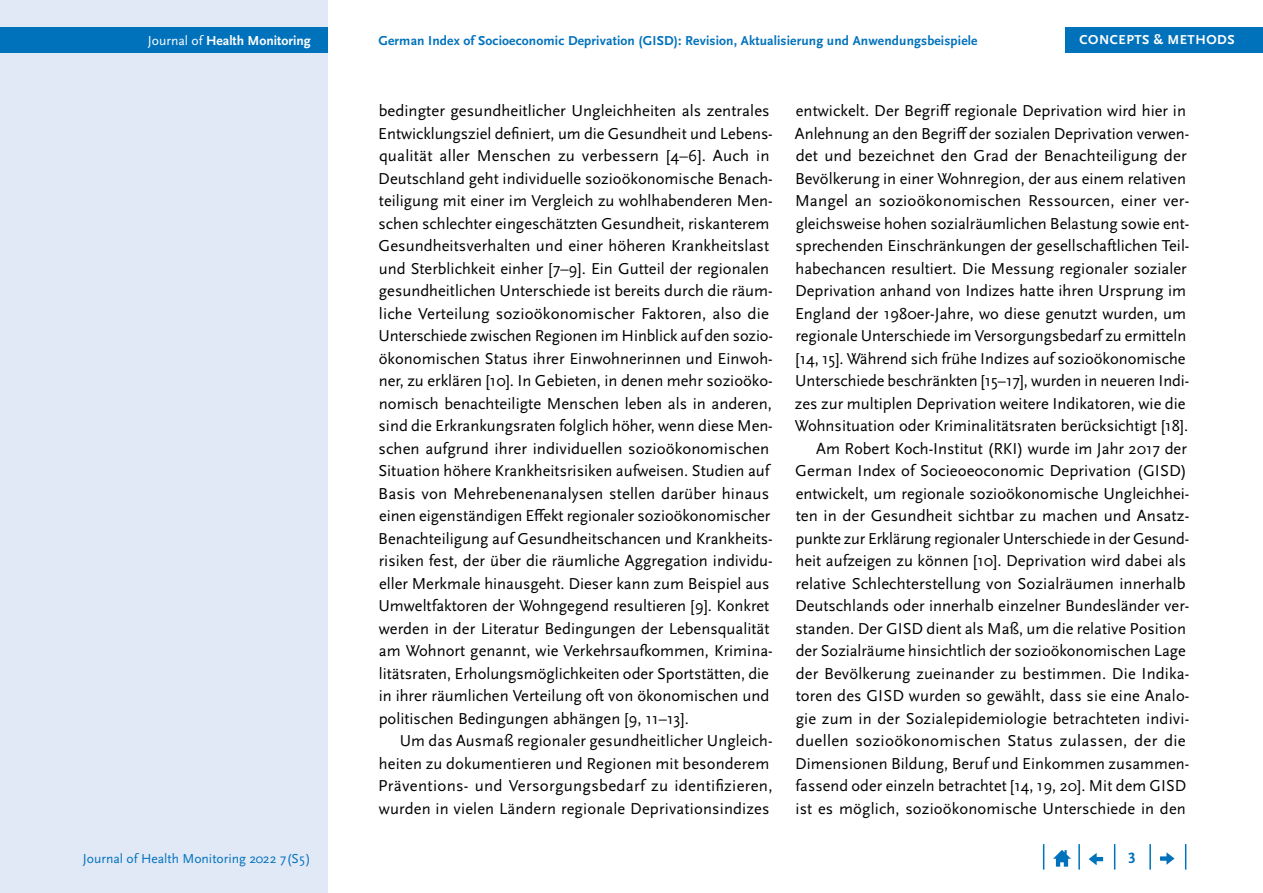
<style>
.page{position:relative;width:1263px;height:893px;background:#fff}
.page>*{position:absolute;margin:0;border:0;box-sizing:border-box;transform-origin:0 0}
.Copy_Einzug{font:16.5px/22.5px "Scala Sans Pro";color:#000}
.Copy{font:16.5px/22.5px "Scala Sans Pro";color:#000}
.t1{font:700 15.75px "Scala Sans Pro";color:#0072bc}
.t2{font:13.65px "Scala Sans Pro";color:#0072bc}
.t3{font:700 13.65px "Scala Sans Pro";color:#fff}
.t4{font:700 13.5px "Scala Sans Pro";letter-spacing:.01em;color:#0072bc}
.t5{font:700 13.5px "Scala Sans Pro";letter-spacing:.04em;color:#fff}
.s1{font-weight:400}
</style>
<div class="page">
<div style="left:0;top:0;width:327px;height:893px;background:#e1e8f6"></div>
<div style="left:0;top:28px;width:327px;height:25px;background:#0072bc"></div>
<svg style="left:1185px;top:844px;width:1px;height:26px"></svg>
<hr style="left:1149px;top:844px;width:2px;height:26px;background:#0072bc">
<svg style="left:1114px;top:844px;width:1px;height:26px"></svg>
<hr style="left:1078px;top:844px;width:2px;height:26px;background:#0072bc">
<svg style="left:1043px;top:844px;width:1px;height:26px"></svg>
<svg style="left:1053px;top:850px;width:18px;height:17px"></svg>
<svg style="left:1089px;top:853px;width:14px;height:12px"></svg>
<svg style="left:1160px;top:852px;width:14px;height:13px"></svg>
<div style="left:1065px;top:28px;width:198px;height:25px;background:#0072bc"></div>
<p class="t3" style="left:148px;top:33px;width:164px"><span class="s1">Journal of</span> Health Monitoring</p>
<p class="t4" style="left:378px;top:33px;width:601px">German Index of Socioeconomic Deprivation (GISD): Revision, Aktualisierung und Anwendungsbeispiele</p>
<p class="t5" style="left:1079px;top:32px;width:157px">CONCEPTS &amp; METHODS</p>
<p class="Copy" style="left:378px;top:99px;width:396px">bedingter gesundheitlicher Ungleichheiten als zentrales Entwicklungsziel definiert, um die Gesundheit und Lebens&shy;qualität aller Menschen zu verbessern [4–6]. Auch in Deutschland geht individuelle sozioökonomische Benach&shy;teiligung mit einer im Vergleich zu wohlhabenderen Men&shy;schen schlechter eingeschätzten Gesundheit, riskanterem Gesundheitsverhalten und einer höheren Krankheitslast und Sterblichkeit einher [7–9]. Ein Gutteil der regionalen gesundheitlichen Unterschiede ist bereits durch die räum&shy;liche Verteilung sozioökonomischer Faktoren, also die Unterschiede zwischen Regionen im Hinblick auf den sozio&shy;ökonomischen Status ihrer Einwohnerinnen und Einwoh&shy;ner, zu erklären [10]. In Gebieten, in denen mehr sozioöko&shy;nomisch benachteiligte Menschen leben als in anderen, sind die Erkrankungsraten folglich höher, wenn diese Men&shy;schen aufgrund ihrer individuellen sozioökonomischen Situation höhere Krankheitsrisiken aufweisen. Studien auf Basis von Mehrebenenanalysen stellen darüber hinaus einen eigenständigen Effekt regionaler sozioökonomischer Benachteiligung auf Gesundheitschancen und Krankheits&shy;risiken fest, der über die räumliche Aggregation individu&shy;eller Merkmale hinausgeht. Dieser kann zum Beispiel aus Umweltfaktoren der Wohngegend resultieren [9]. Konkret werden in der Literatur Bedingungen der Lebensqualität am Wohnort genannt, wie Verkehrsaufkommen, Krimina&shy;litätsraten, Erholungsmöglichkeiten oder Sportstätten, die in ihrer räumlichen Verteilung oft von ökonomischen und politischen Bedingungen abhängen [9, 11–13].</p>
<p class="Copy_Einzug" style="left:378px;top:729px;width:396px;text-indent:21px">Um das Ausmaß regionaler gesundheitlicher Ungleich&shy;heiten zu dokumentieren und Regionen mit besonderem Präventions- und Versorgungsbedarf zu identifizieren, wurden in vielen Ländern regionale Deprivationsindizes</p>
<p class="Copy_Einzug" style="left:795px;top:99px;width:396px">entwickelt. Der Begriff regionale Deprivation wird hier in Anlehnung an den Begriff der sozialen Deprivation verwen&shy;det und bezeichnet den Grad der Benachteiligung der Bevölkerung in einer Wohnregion, der aus einem relativen Mangel an sozioökonomischen Ressourcen, einer ver&shy;gleichsweise hohen sozialräumlichen Belastung sowie ent&shy;sprechenden Einschränkungen der gesellschaftlichen Teil&shy;habechancen resultiert. Die Messung regionaler sozialer Deprivation anhand von Indizes hatte ihren Ursprung im England der 1980er-Jahre, wo diese genutzt wurden, um regionale Unterschiede im Versorgungsbedarf zu ermitteln [14, 15]. Während sich frühe Indizes auf sozioökonomische Unterschiede beschränkten [15–17], wurden in neueren Indi&shy;zes zur multiplen Deprivation weitere Indikatoren, wie die Wohnsituation oder Kriminalitätsraten berücksichtigt [18].</p>
<p class="Copy_Einzug" style="left:795px;top:437px;width:396px;text-indent:21px">Am Robert Koch-Institut (RKI) wurde im Jahr 2017 der German Index of Socieoeoconomic Deprivation (GISD) entwickelt, um regionale sozioökonomische Ungleichhei&shy;ten in der Gesundheit sichtbar zu machen und Ansatz&shy;punkte zur Erklärung regionaler Unterschiede in der Gesund&shy;heit aufzeigen zu können [10]. Deprivation wird dabei als relative Schlechterstellung von Sozialräumen innerhalb Deutschlands oder innerhalb einzelner Bundesländer ver&shy;standen. Der GISD dient als Maß, um die relative Position der Sozialräume hinsichtlich der sozioökonomischen Lage der Bevölkerung zueinander zu bestimmen. Die Indika&shy;toren des GISD wurden so gewählt, dass sie eine Analo&shy;gie zum in der Sozialepidemiologie betrachteten indivi&shy;duellen sozioökonomischen Status zulassen, der die Dimensionen Bildung, Beruf und Einkommen zusammen&shy;fassend oder einzeln betrachtet [14, 19, 20]. Mit dem GISD ist es möglich, sozioökonomische Unterschiede in den</p>
<p class="t2" style="left:83px;top:850px;width:229px">Journal of Health Monitoring 2022 7(S5)</p>
<p class="t1" style="left:1128px;top:849px;width:9px">3</p>
</div>
